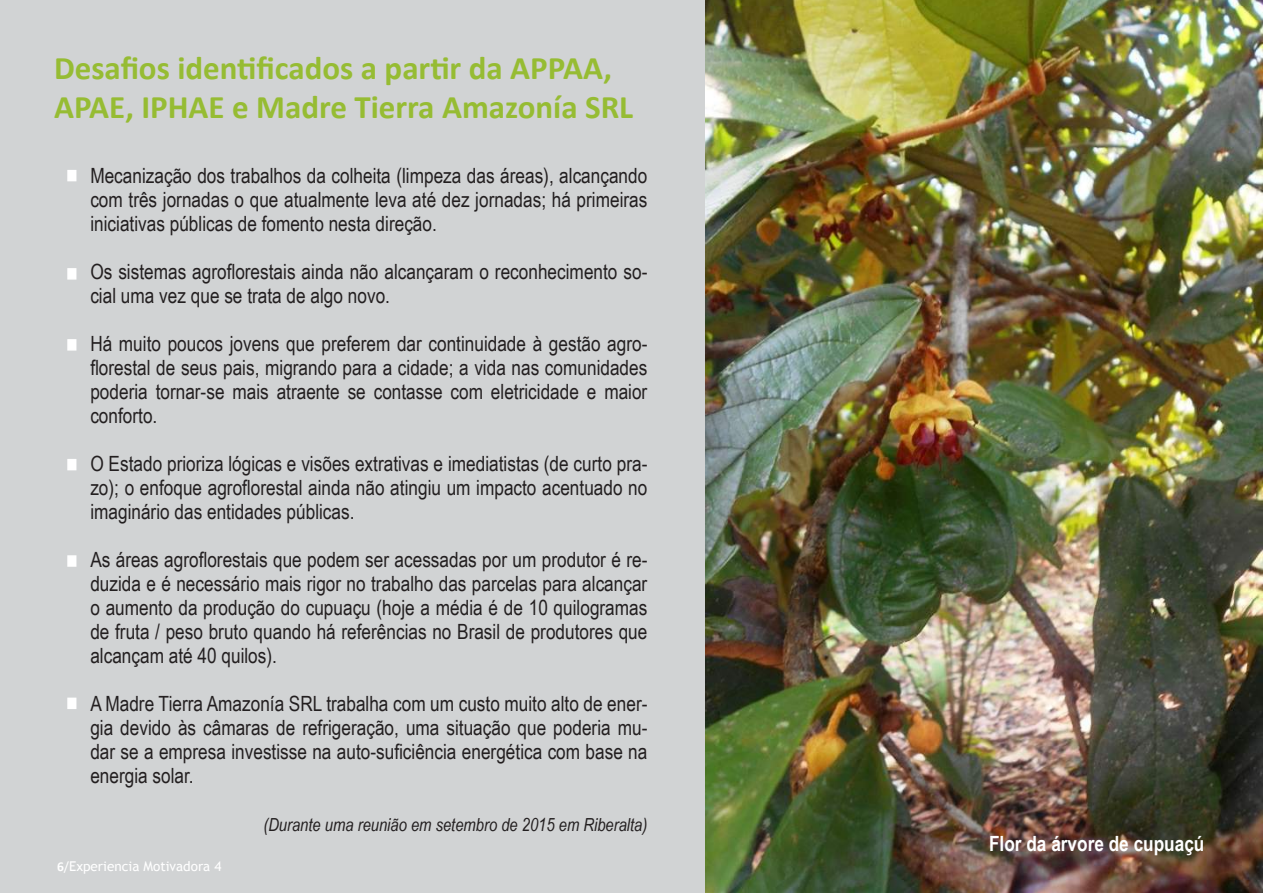
<style>
.page{position:relative;width:1263px;height:893px;background:#fff}
.page>*{position:absolute;margin:0;border:0;box-sizing:border-box;transform-origin:0 0}
.t1{font:700 33px/39.6px "Calibri";color:#96bc33}
.t2{font:21px/24px "Arial Narrow";color:#231f20;text-align:justify}
.t3{font:700 21px "Arial Narrow";color:#fff}
.t4{font:italic 18px "Arial Narrow";color:#231f20}
.t5{font:13.5px "Trebuchet MS";color:#fff}
.s1{font-family:"Calibri";font-weight:700}
.s2{font-family:"Calibri"}
</style>
<div class="page">
<div style="left:1px;top:1px;width:704px;height:891px;background:#d1d3d4"></div>
<div style="left:67px;top:170px;width:9px;height:11px;background:#fff;border:2px solid #fff"></div>
<div style="left:67px;top:339px;width:9px;height:12px;background:#fff;border:2px solid #fff"></div>
<div style="left:67px;top:268px;width:9px;height:12px;background:#fff;border:2px solid #fff"></div>
<div style="left:67px;top:459px;width:9px;height:11px;background:#fff;border:2px solid #fff"></div>
<div style="left:67px;top:555px;width:9px;height:12px;background:#fff;border:2px solid #fff"></div>
<div style="left:67px;top:698px;width:9px;height:11px;background:#fff;border:2px solid #fff"></div>
<img style="left:706px;top:0;width:557px;height:893px">
<h1 class="t1" style="left:54px;top:48px;width:581px">Desafios identificados a partir da APPAA,<br>APAE, IPHAE e Madre Tierra Amazonía SRL</h1>
<p class="t2" style="left:90px;top:163px;width:558px">Mecanização dos trabalhos da colheita (limpeza das áreas), alcançando com três jornadas o que atualmente leva até dez jornadas; há primeiras iniciativas públicas de fomento nesta direção.</p>
<p class="t2" style="left:90px;top:259px;width:559px">Os sistemas agroflorestais ainda não alcançaram o reconhecimento so&shy;cial uma vez que se trata de algo novo.</p>
<p class="t2" style="left:90px;top:331px;width:559px">Há muito poucos jovens que preferem dar continuidade à gestão agro&shy;florestal de seus pais, migrando para a cidade; a vida nas comunidades poderia tornar-se mais atraente se contasse com eletricidade e maior conforto.</p>
<p class="t2" style="left:90px;top:451px;width:559px">O Estado prioriza lógicas e visões extrativas e imediatistas (de curto pra&shy;zo); o enfoque agroflorestal ainda não atingiu um impacto acentuado no imaginário das entidades públicas.</p>
<p class="t2" style="left:90px;top:547px;width:559px">As áreas agroflorestais que podem ser acessadas por um produtor é re&shy;duzida e é necessário mais rigor no trabalho das parcelas para alcançar o aumento da produção do cupuaçu (hoje a média é de 10 quilogramas de fruta / peso bruto quando há referências no Brasil de produtores que alcançam até 40 quilos).</p>
<p class="t2" style="left:90px;top:691px;width:559px">A Madre Tierra Amazonía SRL trabalha com um custo muito alto de ener&shy;gia devido às câmaras de refrigeração, uma situação que poderia mu&shy;dar se a empresa investisse na auto-suficiência energética com base na energia solar.</p>
<p class="t4" style="left:263px;top:812px;width:385px">(Durante uma reunião em setembro de 2015 em Riberalta)</p>
<p class="t5" style="left:57px;top:859px;width:166px"><span class="s1">6</span><span class="s2">/</span>Experiencia Motivadora 4</p>
<p class="t3" style="left:989px;top:828px;width:217px">Flor da árvore de cupuaçú</p>
</div>
